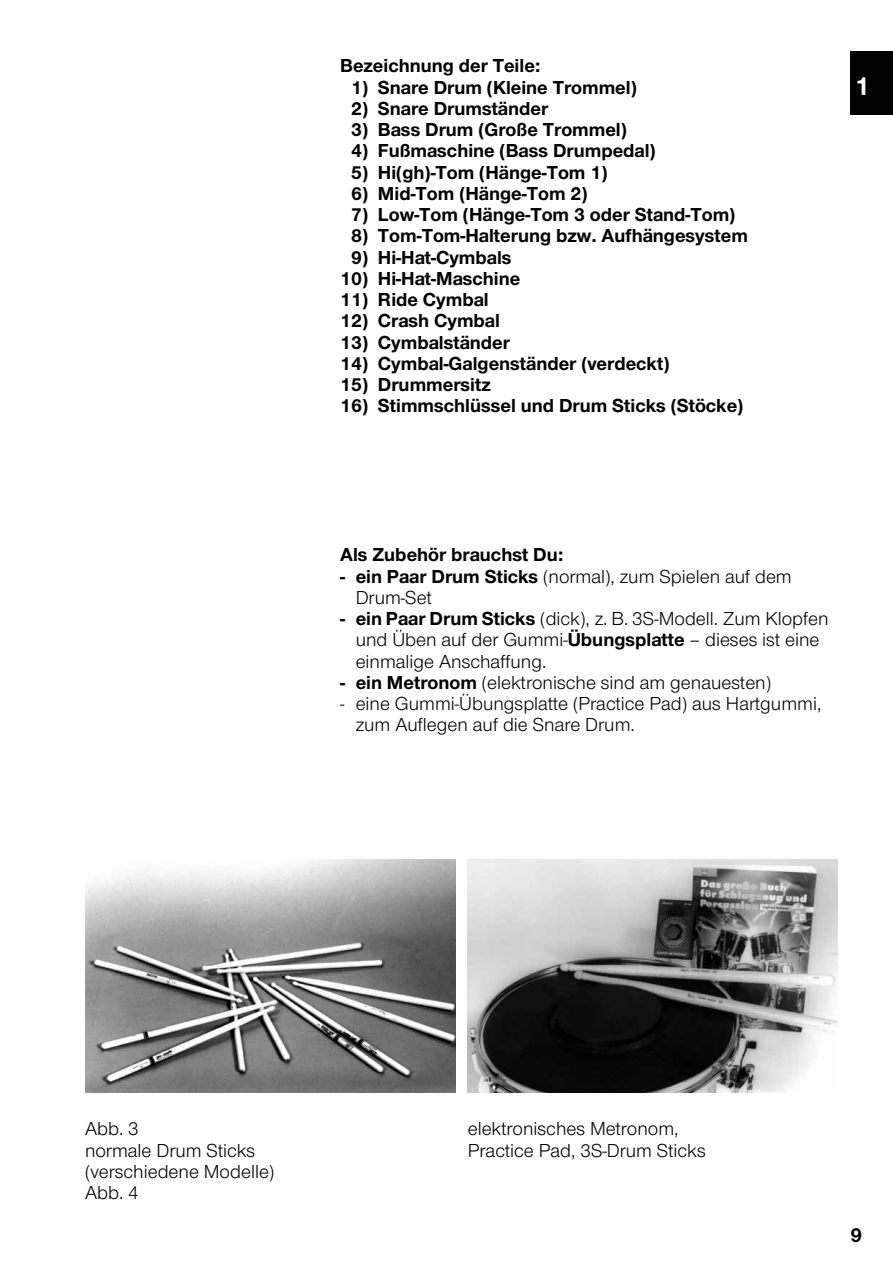
<style>
.page{position:relative;width:893px;height:1263px;background:#fff}
.page>*{position:absolute;margin:0;border:0;box-sizing:border-box;transform-origin:0 0}
.t1{font:700 27px "Nimbus Sans Novus T";color:#fff}
.t2{font:700 21px "Nimbus Sans Novus T";color:#000}
.t3{font:700 19.5px "Nimbus Sans Novus T";color:#000}
.t4{font:19.5px/21.3px "Nimbus Sans Novus T";color:#000}
.s1{font-weight:700}
</style>
<div class="page">
<div style="left:850px;top:51px;width:43px;height:64px;background:#000"></div>
<img style="left:85px;top:859px;width:370px;height:234px">
<img style="left:468px;top:859px;width:370px;height:234px">
<p class="t3" style="left:340px;top:54px;width:202px">Bezeichnung der Teile:</p>
<p class="t3" style="left:351px;top:76px;width:287px">1) Snare Drum (Kleine Trommel)</p>
<p class="t3" style="left:351px;top:97px;width:199px">2) Snare Drumständer</p>
<p class="t3" style="left:351px;top:118px;width:277px">3) Bass Drum (Große Trommel)</p>
<p class="t3" style="left:351px;top:139px;width:306px">4) Fußmaschine (Bass Drumpedal)</p>
<p class="t3" style="left:351px;top:161px;width:258px">5) Hi(gh)-Tom (Hänge-Tom 1)</p>
<p class="t3" style="left:351px;top:182px;width:238px">6) Mid-Tom (Hänge-Tom 2)</p>
<p class="t3" style="left:351px;top:203px;width:386px">7) Low-Tom (Hänge-Tom 3 oder Stand-Tom)</p>
<p class="t3" style="left:351px;top:224px;width:398px">8) Tom-Tom-Halterung bzw. Aufhängesystem</p>
<p class="t3" style="left:351px;top:246px;width:162px">9) Hi-Hat-Cymbals</p>
<p class="t3" style="left:340px;top:267px;width:182px">10) Hi-Hat-Maschine</p>
<p class="t3" style="left:340px;top:288px;width:150px">11) Ride Cymbal</p>
<p class="t3" style="left:340px;top:309px;width:161px">12) Crash Cymbal</p>
<p class="t3" style="left:340px;top:331px;width:171px">13) Cymbalständer</p>
<p class="t3" style="left:340px;top:352px;width:331px">14) Cymbal-Galgenständer (verdeckt)</p>
<p class="t3" style="left:340px;top:373px;width:152px">15) Drummersitz</p>
<p class="t3" style="left:340px;top:394px;width:405px">16) Stimmschlüssel und Drum Sticks (Stöcke)</p>
<h1 class="t1" style="left:855px;top:70px;width:17px">1</h1>
<p class="t3" style="left:340px;top:543px;width:225px">Als Zubehör brauchst Du:</p>
<p class="t4" style="left:356px;top:565px;width:438px;text-indent:-15px"><span class="s1">- ein Paar Drum Sticks</span> (normal), zum Spielen auf dem<br>Drum-Set</p>
<p class="t4" style="left:356px;top:608px;width:474px;text-indent:-15px"><span class="s1">- ein Paar Drum Sticks</span> (dick), z. B. 3S-Modell. Zum Klopfen und Üben auf der Gummi-<span class="s1">Übungsplatte</span> – dieses ist eine einmalige Anschaffung.</p>
<p class="t4" style="left:340px;top:671px;width:432px"><span class="s1">- ein Metronom</span> (elektronische sind am genauesten)</p>
<p class="t4" style="left:356px;top:693px;width:467px;text-indent:-15px">- eine Gummi-Übungsplatte (Practice Pad) aus Hartgummi, zum Auflegen auf die Snare Drum.</p>
<p class="t4" style="left:85px;top:1118px;width:191px">Abb. 3<br>normale Drum Sticks (verschiedene Modelle)<br>Abb. 4</p>
<p class="t4" style="left:468px;top:1118px;width:240px">elektronisches Metronom,<br>Practice Pad, 3S-Drum Sticks</p>
<p class="t2" style="left:850px;top:1222px;width:13px">9</p>
</div>
